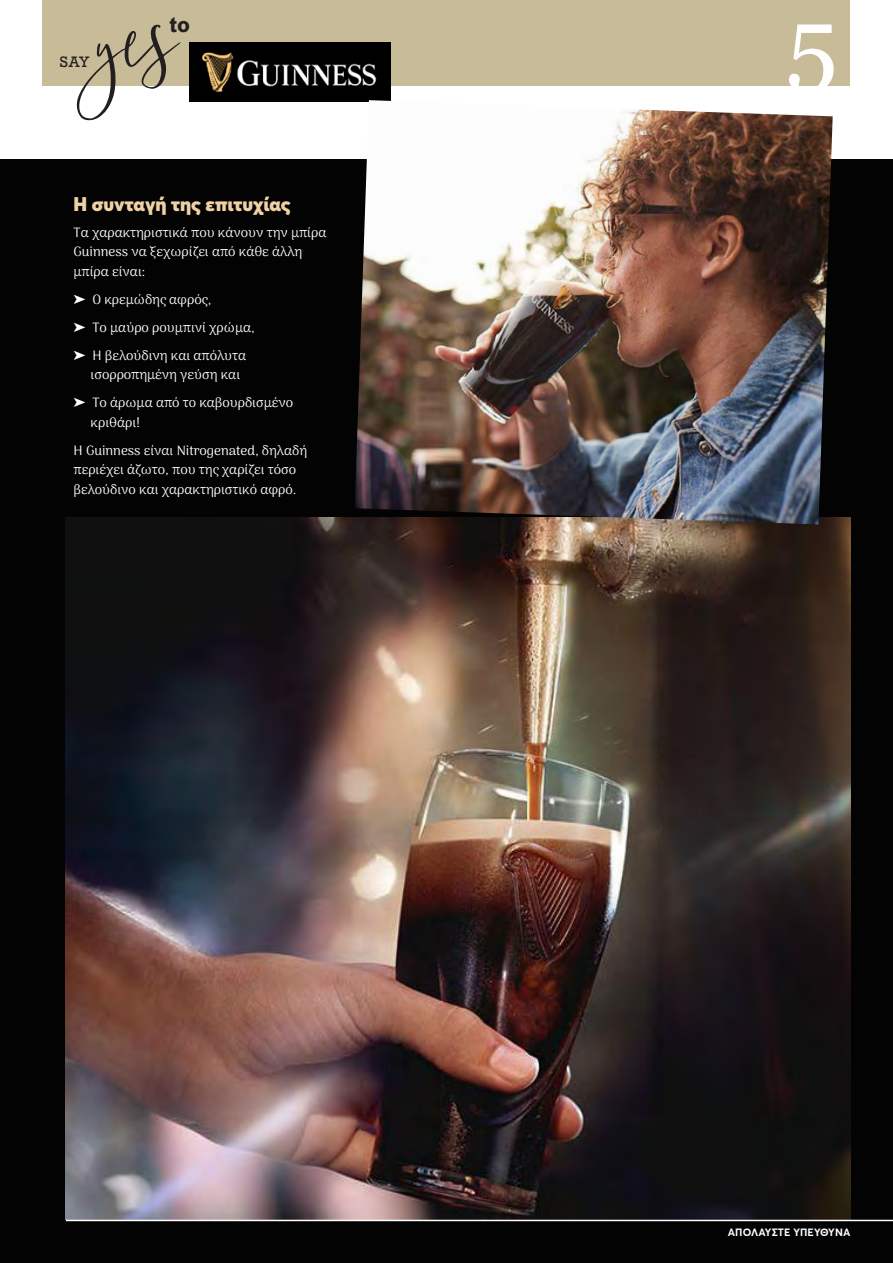
<style>
.page{position:relative;width:893px;height:1263px;background:#fff}
.page>*{position:absolute;margin:0;border:0;box-sizing:border-box;transform-origin:0 0}
.t1{font:97.5px "Georgia";color:#fff}
.t2{font:700 21px "Rockwell";color:#231f20}
.t3{font:900 19.5px "Averta";color:#f0d1a5}
.t4{font:14.25px "Rockwell";color:#231f20}
.t5{font:100 13.5px/28px "Arima";color:#fff}
.t6{font:700 10.5px "Averta";letter-spacing:.01em;color:#fff}
</style>
<div class="page">
<div style="left:0;top:159px;width:893px;height:1104px;background:#030303"></div>
<div style="left:43px;top:0;width:807px;height:85px;background:#c8bc98"></div>
<svg style="left:60px;top:24px;width:130px;height:97px"></svg>
<img style="left:189px;top:42px;width:202px;height:59px">
<img style="left:66px;top:517px;width:784px;height:703px">
<hr style="left:66px;top:1220px;width:827px;height:1px;background:#fff">
<img style="left:355px;top:100px;width:478px;height:424px">
<p class="t4" style="left:60px;top:53px;width:32px">SAY</p>
<h2 class="t2" style="left:169px;top:11px;width:22px">to</h2>
<h3 class="t3" style="left:74px;top:191px;width:219px">Η συνταγή της επιτυχίας</h3>
<p class="t5" style="left:74px;top:222px;width:254px;line-height:19.5px">Tα χαρακτηριστικά που κάνουν την μπίρα<br>Guinness να ξεχωρίζει από κάθε άλλη μπίρα είναι:</p>
<p class="t5" style="left:74px;top:285px;width:183px">➤ O κρεμώδης αφρός,<br>➤ Το μαύρο ρουμπινί χρώμα, ➤ Η βελούδινη και απόλυτα</p>
<p class="t5" style="left:74px;top:360px;width:221px;text-indent:17px">ισορροπημένη γεύση και<br>➤ Tο άρωμα από το καβουρδισμένο</p>
<p class="t5" style="left:74px;top:408px;width:235px;text-indent:17px">κριθάρι!<br>H Guinness είναι Nitrogenated, δηλαδή</p>
<p class="t5" style="left:74px;top:460px;width:224px;line-height:19.5px">περιέχει άζωτο, που της χαρίζει τόσο βελούδινο και χαρακτηριστικό αφρό.</p>
<h1 class="t1" style="left:786px;top:-29px;width:53px">5</h1>
<p class="t6" style="left:728px;top:1226px;width:124px">ΑΠΟΛΑΎΣΤΕ ΥΠΕΎΘΥΝΑ</p>
</div>
